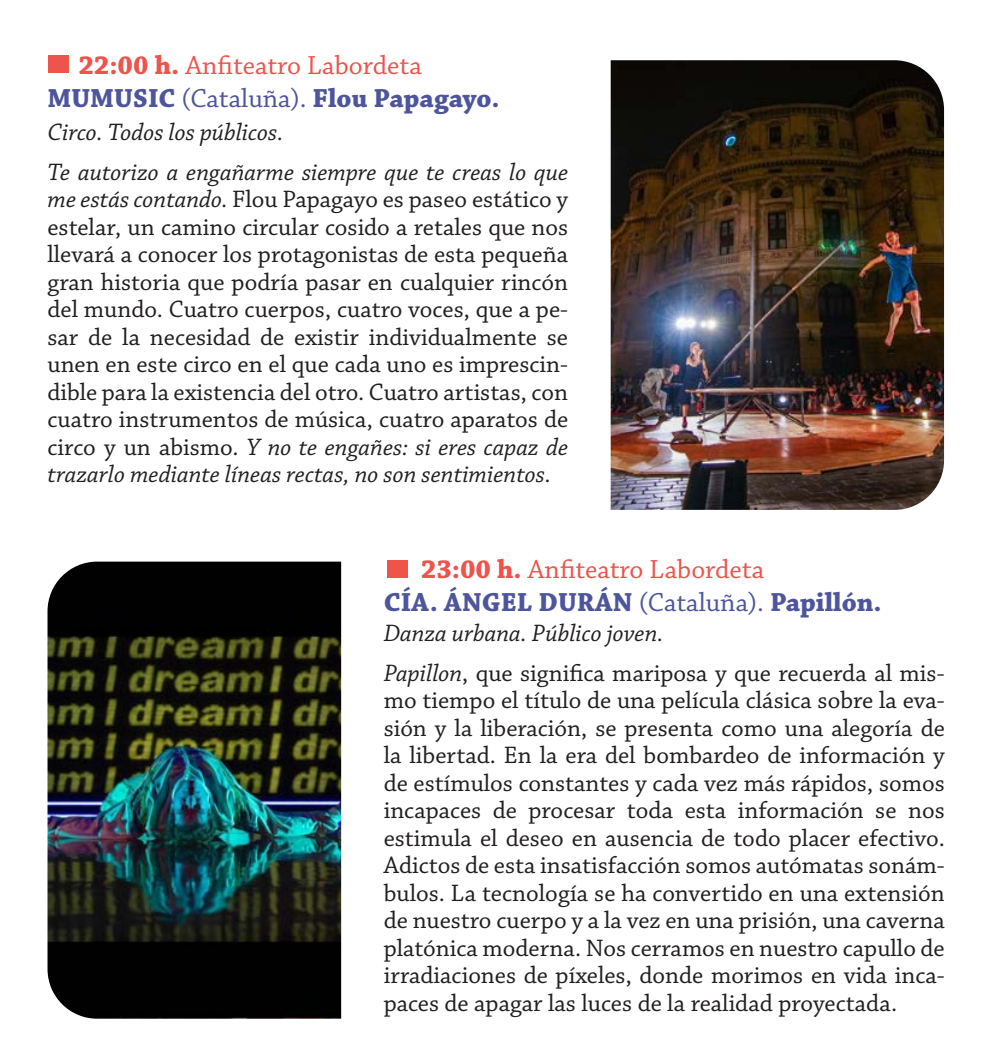
<style>
.page{position:relative;width:993px;height:1063px;background:#fff}
.page>*{position:absolute;margin:0;border:0;box-sizing:border-box;transform-origin:0 0}
.t1{font:700 27.5px "Chaparral Pro";color:#4e559c}
.t2{font:27.5px "Chaparral Pro";color:#ee534c}
.t3{font:25px/27.5px "Chaparral Pro";color:#231f20;text-align:justify}
.t4{font:italic 25px "Chaparral Pro";color:#231f20}
.s1{font-weight:700}
.s2{font-weight:400}
.s3{font-style:italic}
</style>
<div class="page">
<img style="left:610px;top:60px;width:333px;height:450px">
<img style="left:47px;top:562px;width:294px;height:457px">
<div style="left:49px;top:55px;width:20px;height:18px;background:#ee534c"></div>
<div style="left:388px;top:560px;width:20px;height:18px;background:#ee534c"></div>
<p class="t2" style="left:78px;top:50px;width:345px"><span class="s1">22:00 h.</span> Anfiteatro Labordeta</p>
<p class="t1" style="left:47px;top:82px;width:453px">MUMUSIC <span class="s2">(Cataluña).</span> Flou Papagayo.</p>
<p class="t4" style="left:47px;top:118px;width:237px">Circo. Todos los públicos.</p>
<p class="t3" style="left:47px;top:159px;width:522px"><span class="s3">Te autorizo a engañarme siempre que te creas lo que me estás contando.</span> Flou Papagayo es paseo estático y estelar, un camino circular cosido a retales que nos llevará a conocer los protagonistas de esta pequeña gran historia que podría pasar en cualquier rincón del mundo. Cuatro cuerpos, cuatro voces, que a pe&shy;sar de la necesidad de existir individualmente se unen en este circo en el que cada uno es imprescin&shy;dible para la existencia del otro. Cuatro artistas, con cuatro instrumentos de música, cuatro aparatos de circo y un abismo. <span class="s3">Y no te engañes: si eres capaz de trazarlo mediante líneas rectas, no son sentimientos.</span></p>
<p class="t2" style="left:421px;top:554px;width:345px"><span class="s1">23:00 h.</span> Anfiteatro Labordeta</p>
<p class="t1" style="left:383px;top:586px;width:499px">CÍA. ÁNGEL DURÁN <span class="s2">(Cataluña).</span> Papillón.</p>
<p class="t4" style="left:383px;top:619px;width:281px">Danza urbana. Público joven.</p>
<p class="t3" style="left:383px;top:660px;width:562px"><span class="s3">Papillon</span>, que significa mariposa y que recuerda al mis&shy;mo tiempo el título de una película clásica sobre la eva&shy;sión y la liberación, se presenta como una alegoría de la libertad. En la era del bombardeo de información y de estímulos constantes y cada vez más rápidos, somos incapaces de procesar toda esta información se nos estimula el deseo en ausencia de todo placer efectivo.<br>Adictos de esta insatisfacción somos autómatas sonám&shy;bulos. La tecnología se ha convertido en una extensión de nuestro cuerpo y a la vez en una prisión, una caverna platónica moderna. Nos cerramos en nuestro capullo de irradiaciones de píxeles, donde morimos en vida inca&shy;paces de apagar las luces de la realidad proyectada.</p>
</div>
